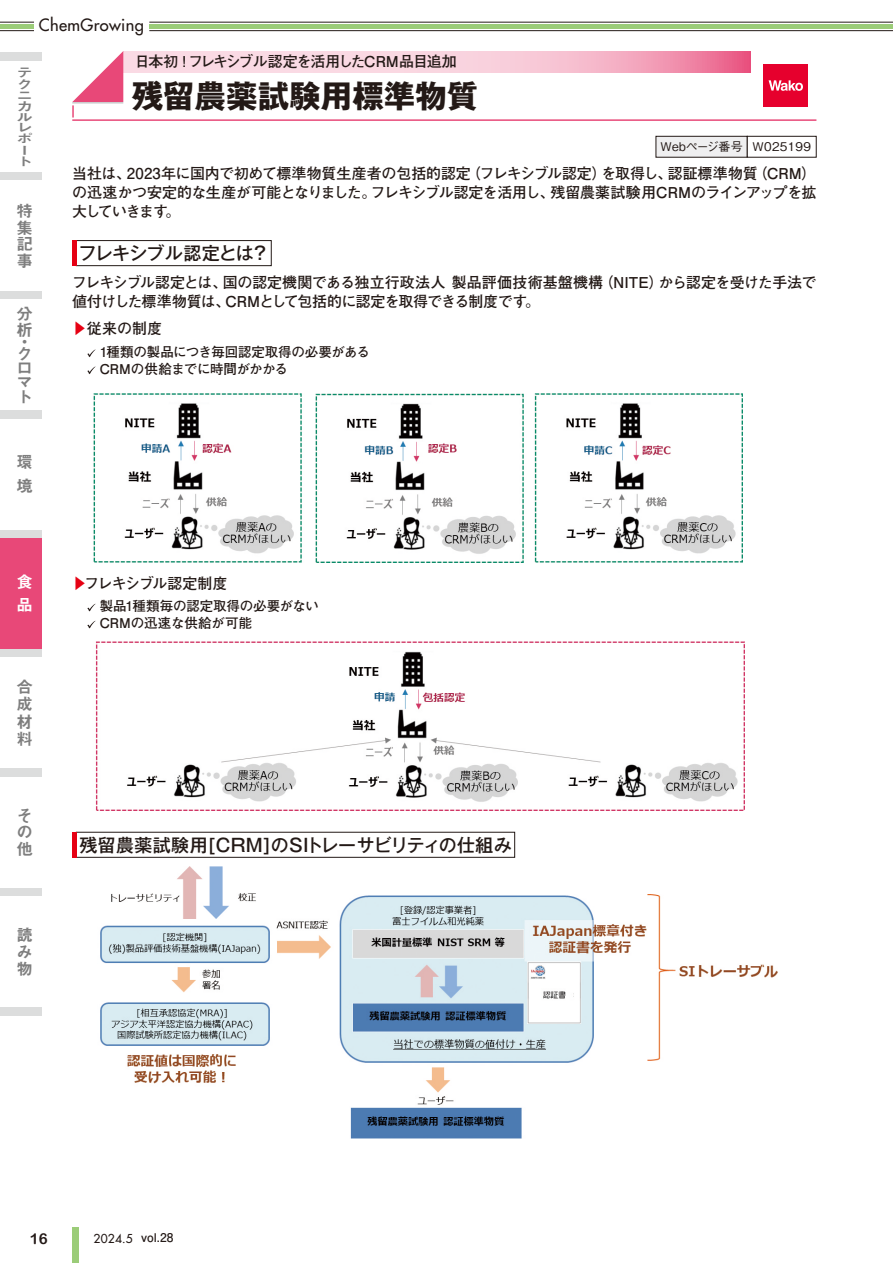
<style>
.page{position:relative;width:893px;height:1263px;background:#fff}
.page>*{position:absolute;margin:0;border:0;box-sizing:border-box;transform-origin:0 0}
.t1{font:700 31.5px "Gothic MB101 Pro";color:#231916}
.t2{font:500 18px "Gothic MB101 Pro";letter-spacing:.02em;color:#231916}
.t3{font:500 18px "Gothic MB101 Pro";letter-spacing:-.035em;color:#231916}
.t4{font:16.5px/16.5px "Midashi Go Pro MB31";color:#7e7e7e;text-align:justify}
.t5{font:500 16.5px "Futura Std";letter-spacing:.02em;color:#231916}
.t6{font:16.5px/23.7px "Midashi Go Pro MB31";color:#fff}
.t7{font:700 15px/19.2px "Futo Go B101 Pro";letter-spacing:-.04em;color:#231916;text-align:justify}
.t8{font:700 15px "Futo Go B101 Pro";letter-spacing:-.07em;color:#231916}
.t9{font:700 15px "Futo Go B101 Pro";letter-spacing:-.075em;color:#231916}
.t10{font:15px "Arial Rounded MT Bold";color:#231916}
.t11{font:700 13.5px/17px "Futo Go B101 Pro";letter-spacing:-.015em;color:#231916}
.t12{font:12.3px/10.9px "Midashi Go Pro MB31";color:#7e7e7e;scale:1.33 1}
.t13{font:500 12px "Gothic BBB Pro";letter-spacing:.025em;color:#231916}
.t14{font:500 12px "Futura Std";color:#231916}
.s1{color:#e60013}
.s2{font-family:"Futo Go B101 Pro";font-weight:700}
</style>
<div class="page">
<div style="left:0;top:24px;width:34px;height:5px;background:#9bcc78"></div>
<hr style="left:0;top:22px;width:34px;height:1px;background:#231916">
<hr style="left:0;top:30px;width:34px;height:1px;background:#231916">
<div style="left:149px;top:24px;width:744px;height:5px;background:#9bcc78"></div>
<hr style="left:149px;top:22px;width:744px;height:1px;background:#231916">
<hr style="left:149px;top:30px;width:744px;height:1px;background:#231916">
<div style="left:72px;top:1227px;width:7px;height:36px;background:#9bcc78"></div>
<div style="left:0;top:52px;width:41px;height:964px;background:#dcdddd"></div>
<div style="left:0;top:419px;width:41px;height:110px;background:#fff"></div>
<div style="left:0;top:180px;width:41px;height:111px;background:#fff"></div>
<div style="left:0;top:61px;width:41px;height:111px;background:#fff"></div>
<div style="left:0;top:657px;width:41px;height:111px;background:#fff"></div>
<div style="left:0;top:777px;width:41px;height:110px;background:#fff"></div>
<div style="left:0;top:896px;width:41px;height:111px;background:#fff"></div>
<div style="left:0;top:299px;width:41px;height:111px;background:#fff"></div>
<div style="left:764px;top:65px;width:44px;height:42px;background:#e6002d"></div>
<svg style="left:769px;top:80px;width:34px;height:11px"></svg>
<hr style="left:72px;top:119px;width:744px;height:2px;background:#e84878">
<svg style="left:123px;top:51px;width:628px;height:21px;background:#f6c2d2"></svg>
<svg style="left:72px;top:51px;width:51px;height:67px"></svg>
<hr style="left:72px;top:102px;width:51px;height:2px;background:#c9cacb">
<svg style="left:87px;top:349px;width:8px;height:8px"></svg>
<svg style="left:87px;top:366px;width:8px;height:8px"></svg>
<div style="left:76px;top:240px;width:195px;height:26px;border:1px solid #231916"></div>
<div style="left:72px;top:240px;width:5px;height:26px;background:#e60013"></div>
<div style="left:72px;top:832px;width:5px;height:25px;background:#e60013"></div>
<img style="left:93px;top:393px;width:649px;height:170px">
<svg style="left:87px;top:604px;width:8px;height:7px"></svg>
<svg style="left:87px;top:621px;width:8px;height:7px"></svg>
<img style="left:95px;top:641px;width:650px;height:170px">
<img style="left:100px;top:894px;width:678px;height:244px">
<img style="left:101px;top:866px;width:162px;height:52px">
<svg style="left:655px;top:136px;width:162px;height:22px"></svg>
<div style="left:0;top:538px;width:41px;height:111px;background:#e84878"></div>
<p class="t5" style="left:39px;top:15px;width:106px">ChemGrowing</p>
<p class="t12" style="left:17px;top:65px;width:12px;line-height:12px">テク</p>
<p class="t12" style="left:17px;top:88px;width:13px">ニカルレポート</p>
<p class="t4" style="left:17px;top:201px;width:17px">特集記事</p>
<p class="t4" style="left:17px;top:303px;width:17px">分析</p>
<p class="t4" style="left:17px;top:332px;width:12px">・</p>
<p class="t4" style="left:17px;top:344px;width:16px;line-height:14.4px">クロマト</p>
<p class="t4" style="left:17px;top:448px;width:17px;line-height:23.7px">環境</p>
<p class="t6" style="left:17px;top:568px;width:17px">食品</p>
<p class="t4" style="left:17px;top:676px;width:18px;line-height:17.2px">合成材料</p>
<p class="t4" style="left:17px;top:805px;width:18px;text-align:left">その他</p>
<p class="t4" style="left:17px;top:924px;width:17px">読み物</p>
<p class="t8" style="left:135px;top:50px;width:324px">日本初！フレキシブル認定を活用したCRM品目追加</p>
<h1 class="t1" style="left:132px;top:70px;width:348px">残留農薬試験用標準物質</h1>
<p class="t13" style="left:660px;top:137px;width:152px">Webページ番号 W025199</p>
<p class="t7" style="left:72px;top:162px;width:746px">当社は、2023年に国内で初めて標準物質生産者の包括的認定（フレキシブル認定）を取得し、認証標準物質（CRM）の迅速かつ安定的な生産が可能となりました。フレキシブル認定を活用し、残留農薬試験用CRMのラインアップを拡大していきます。</p>
<p class="t3" style="left:79px;top:238px;width:192px">フレキシブル認定とは？</p>
<p class="t7" style="left:72px;top:270px;width:746px">フレキシブル認定とは、国の認定機関である独立行政法人 製品評価技術基盤機構（NITE）から認定を受けた手法で値付けした標準物質は、CRMとして包括的に認定を取得できる制度です。</p>
<p class="t11" style="left:100px;top:341px;width:272px">1種類の製品につき毎回認定取得の必要がある<br>CRMの供給までに時間がかかる</p>
<p class="t7" style="left:72px;top:317px;width:91px"><span class="s1">▶</span>従来の制度</p>
<p class="t9" style="left:72px;top:571px;width:157px"><span class="s1">▶</span>フレキシブル認定制度</p>
<p class="t11" style="left:100px;top:596px;width:221px">製品1種類毎の認定取得の必要がない<br>CRMの迅速な供給が可能</p>
<p class="t2" style="left:80px;top:830px;width:434px">残留農薬試験用[CRM]のSIトレーサビリティの仕組み</p>
<p class="t10" style="left:30px;top:1230px;width:19px">16</p>
<p class="t14" style="left:94px;top:1231px;width:81px">2024.5 <span class="s2">vol.28</span></p>
</div>
